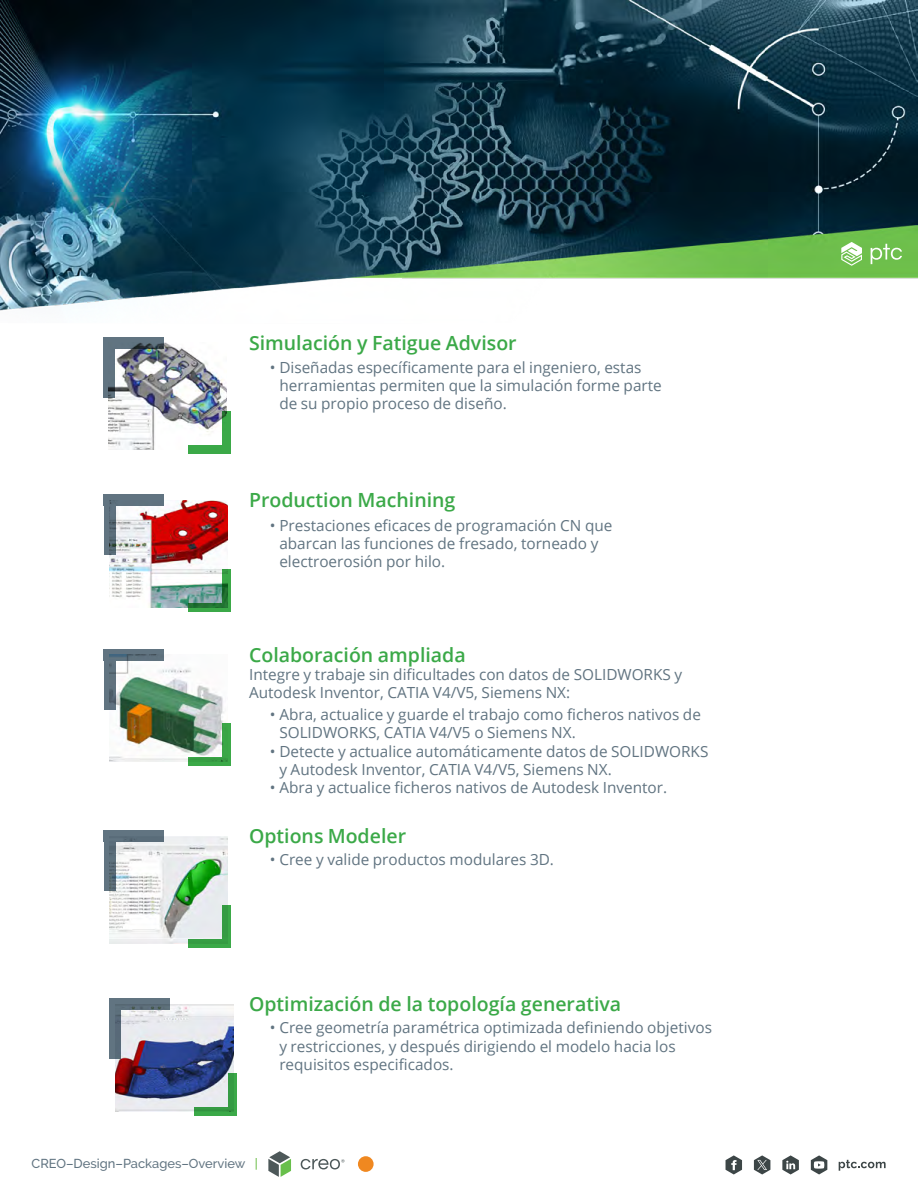
<style>
.page{position:relative;width:918px;height:1188px;background:#fff}
.page>*{position:absolute;margin:0;border:0;box-sizing:border-box;transform-origin:0 0}
.t1{font:600 19.5px "Open Sans";color:#3ba948}
.t2{font:15.3px/18.5px "Open Sans";color:#617481}
.t3{font:500 12.9px "PTC Raleway";color:#617481}
.s1{color:#6ebe4b}
</style>
<div class="page">
<svg style="left:301px;top:1159px;width:44px;height:10px"></svg>
<svg style="left:268px;top:1151px;width:23px;height:26px"></svg>
<div style="left:358px;top:1156px;width:16px;height:16px;background:#f08820;border-radius:50%"></div>
<svg style="left:726px;top:1155px;width:16px;height:20px"></svg>
<svg style="left:782px;top:1155px;width:17px;height:19px"></svg>
<svg style="left:811px;top:1155px;width:16px;height:19px"></svg>
<svg style="left:839px;top:1160px;width:47px;height:11px"></svg>
<svg style="left:754px;top:1155px;width:16px;height:19px"></svg>
<img style="left:0;top:0;width:918px;height:311px">
<svg style="left:841px;top:242px;width:21px;height:24px"></svg>
<svg style="left:871px;top:244px;width:31px;height:20px"></svg>
<img style="left:109px;top:500px;width:119px;height:107px">
<div style="left:104px;top:494px;width:60px;height:12px;background:#617481"></div>
<svg style="left:104px;top:500px;width:11px;height:55px"></svg>
<svg style="left:189px;top:603px;width:34px;height:8px"></svg>
<svg style="left:223px;top:569px;width:8px;height:42px"></svg>
<img style="left:109px;top:661px;width:117px;height:101px">
<svg style="left:115px;top:649px;width:49px;height:12px"></svg>
<svg style="left:104px;top:649px;width:11px;height:61px"></svg>
<div style="left:189px;top:757px;width:42px;height:9px;background:#37a144"></div>
<div style="left:223px;top:723px;width:8px;height:43px;background:#3ba948"></div>
<img style="left:109px;top:836px;width:119px;height:107px">
<div style="left:104px;top:830px;width:60px;height:12px;background:#617481"></div>
<svg style="left:104px;top:842px;width:11px;height:49px"></svg>
<div style="left:189px;top:939px;width:42px;height:8px;background:#369d44"></div>
<svg style="left:223px;top:905px;width:8px;height:42px"></svg>
<img style="left:109px;top:343px;width:118px;height:107px">
<svg style="left:115px;top:337px;width:49px;height:12px"></svg>
<div style="left:103px;top:337px;width:12px;height:61px;background:#617481"></div>
<div style="left:188px;top:446px;width:42px;height:8px;background:#3ba948"></div>
<div style="left:222px;top:412px;width:8px;height:42px;background:#3ba948"></div>
<img style="left:115px;top:1004px;width:118px;height:107px">
<div style="left:109px;top:999px;width:61px;height:11px;background:#617481"></div>
<div style="left:109px;top:999px;width:12px;height:60px;background:#617481"></div>
<svg style="left:195px;top:1107px;width:34px;height:8px"></svg>
<svg style="left:229px;top:1073px;width:8px;height:42px"></svg>
<p class="t1" style="left:249px;top:329px;width:269px">Simulación y Fatigue Advisor</p>
<p class="t2" style="left:279px;top:357px;width:384px;text-indent:-9px">• Diseñadas específicamente para el ingeniero, estas herramientas permiten que la simulación forme parte de su propio proceso de diseño.</p>
<p class="t1" style="left:249px;top:487px;width:208px">Production Machining</p>
<p class="t2" style="left:279px;top:515px;width:335px;text-indent:-9px">• Prestaciones eficaces de programación CN que abarcan las funciones de fresado, torneado y electroerosión por hilo.</p>
<p class="t1" style="left:249px;top:641px;width:218px">Colaboración ampliada</p>
<p class="t2" style="left:249px;top:665px;width:435px">Integre y trabaje sin dificultades con datos de SOLIDWORKS y<br>Autodesk Inventor, CATIA V4/V5, Siemens NX:</p>
<p class="t2" style="left:279px;top:705px;width:423px;text-indent:-9px">• Abra, actualice y guarde el trabajo como ficheros nativos de<br>SOLIDWORKS, CATIA V4/V5 o Siemens NX.</p>
<p class="t2" style="left:279px;top:741px;width:431px;text-indent:-9px">• Detecte y actualice automáticamente datos de SOLIDWORKS y Autodesk Inventor, CATIA V4/V5, Siemens NX.</p>
<p class="t2" style="left:270px;top:778px;width:399px">• Abra y actualice ficheros nativos de Autodesk Inventor.</p>
<p class="t1" style="left:249px;top:823px;width:159px">Options Modeler</p>
<p class="t2" style="left:270px;top:850px;width:286px">• Cree y valide productos modulares 3D.</p>
<p class="t1" style="left:249px;top:991px;width:374px">Optimización de la topología generativa</p>
<p class="t2" style="left:279px;top:1018px;width:434px;text-indent:-9px">• Cree geometría paramétrica optimizada definiendo objetivos y restricciones, y después dirigiendo el modelo hacia los requisitos especificados.</p>
<p class="t3" style="left:32px;top:1156px;width:228px">CREO–Design–Packages–Overview <span class="s1">|</span></p>
</div>
